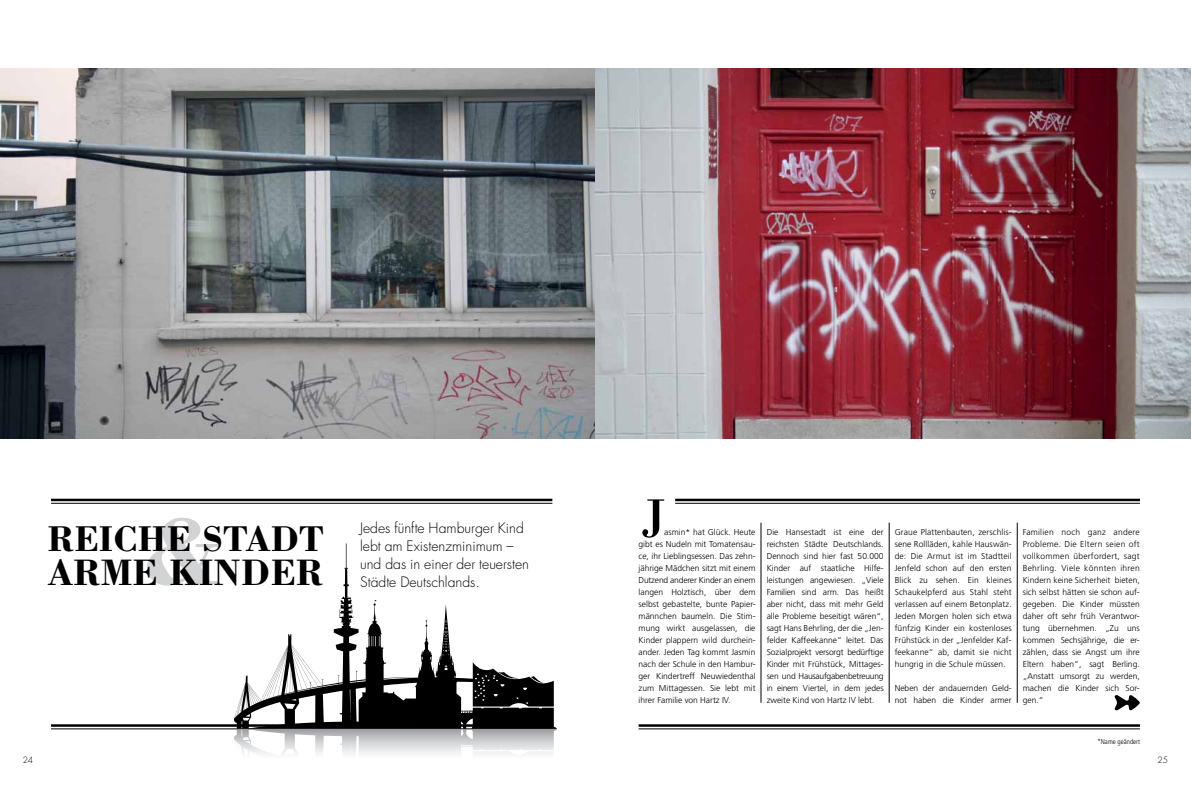
<style>
.page{position:relative;width:1191px;height:794px;background:#fff}
.page>*{position:absolute;margin:0;border:0;box-sizing:border-box;transform-origin:0 0}
.t1{font:700 99.2px "Bodoni";color:#d1d3d4}
.t2{font:50.7px "Bodoni";color:#000}
.t3{font:700 38px "Bodoni";color:#000}
.t4{font:700 37px "Bodoni";color:#000}
.t5{font:300 14px/18px "Futura";color:#000}
.t6{font:300 8.5px/12px "Frutiger";color:#000;text-align:justify}
.t7{font:300 8.5px "Futura";color:#000}
.t8{font:300 condensed 7px "Frutiger";color:#000}
</style>
<div class="page">
<img style="left:0;top:68px;width:1191px;height:371px">
<hr style="left:889px;top:523px;width:1px;height:180px;background:#000">
<hr style="left:761px;top:523px;width:1px;height:180px;background:#000">
<hr style="left:1017px;top:523px;width:1px;height:180px;background:#000">
<hr style="left:675px;top:499px;width:465px;height:2px;background:#000">
<hr style="left:675px;top:503px;width:465px;height:1px;background:#000">
<hr style="left:51px;top:499px;width:501px;height:2px;background:#000">
<hr style="left:51px;top:503px;width:501px;height:1px;background:#000">
<hr style="left:51px;top:724px;width:501px;height:3px;background:#000">
<hr style="left:51px;top:728px;width:501px;height:1px;background:#000">
<hr style="left:638px;top:724px;width:502px;height:3px;background:#000">
<hr style="left:638px;top:728px;width:502px;height:1px;background:#000">
<svg style="left:1114px;top:695px;width:25px;height:16px"></svg>
<svg style="left:233px;top:543px;width:324px;height:186px"></svg>
<svg style="left:233px;top:729px;width:324px;height:25px"></svg>
<h2 class="t2" style="left:641px;top:485px;width:27px">J</h2>
<h1 class="t1" style="left:144px;top:489px;width:79px">&amp;</h1>
<h3 class="t5" style="left:360px;top:520px;width:170px">Jedes fünfte Hamburger Kind lebt am Existenzminimum – und das in einer der teuersten<br>Städte Deutschlands.</h3>
<p class="t6" style="left:894px;top:526px;width:118px">Graue Plattenbauten, zerschlis&shy;sene Rollläden, kahle Hauswän&shy;de: Die Armut ist im Stadtteil Jenfeld schon auf den ersten Blick zu sehen. Ein kleines Schaukelpferd aus Stahl steht verlassen auf einem Betonplatz.<br>Jeden Morgen holen sich etwa fünfzig Kinder ein kostenloses Frühstück in der „Jenfelder Kaf&shy;feekanne“ ab, damit sie nicht hungrig in die Schule müssen.</p>
<p class="t6" style="left:894px;top:682px;width:118px">Neben der andauernden Geld&shy;not haben die Kinder armer</p>
<h3 class="t4" style="left:47px;top:515px;width:278px">REICHE STADT</h3>
<h3 class="t3" style="left:48px;top:548px;width:277px">ARME KINDER</h3>
<p class="t6" style="left:766px;top:526px;width:118px">Die Hansestadt ist eine der reichsten Städte Deutschlands.<br>Dennoch sind hier fast 50.000<br>Kinder auf staatliche H ilfe&shy;leistungen angewiesen. „Viele Familien sind arm. Das heißt aber nicht, dass mit mehr Geld alle Probleme beseitigt wären“, sagt Hans Behrling, der die „Jen&shy;felder Kaffeekanne“ leitet. Das Sozialprojekt versorgt bedürftige Kinder mit Frühstück, Mittages&shy;sen und Hausaufgabenbetreuung in einem Viertel, in dem jedes zweite Kind von Hartz IV lebt.</p>
<p class="t6" style="left:638px;top:526px;width:118px;text-indent:26px">asmin* hat Glück. Heute gibt es Nudeln mit Tomatensau&shy;ce, ihr Lieblingsessen. Das zehn&shy;jährige Mädchen sitzt mit einem Dutzend anderer Kinder an einem langen Holztisch, über dem selbst gebastelte, bunte Papier&shy;männchen baumeln. Die Stim&shy;mung wirkt ausgelassen, die Kinder plappern wild durchein&shy;ander. Jeden Tag kommt Jasmin nach der Schule in den Hambur&shy;ger Kindertreff Neuwiedenthal zum Mittagessen. Sie lebt mit ihrer Familie von Hartz IV.</p>
<p class="t6" style="left:1022px;top:526px;width:118px">Familien noch ganz andere Probleme. Die Eltern seien oft vollkommen überfordert, sagt Behrling. Viele könnten ihren Kindern keine Sicherheit bieten, sich selbst hätten sie schon auf&shy;gegeben. Die Kinder müssten daher oft sehr früh Verantwor&shy;tung übernehmen. „Zu uns kommen Sechsjährige, die er&shy;zählen, dass sie Angst um ihre Eltern haben“, sagt Berling. „Anstatt umsorgt zu werden, machen die Kinder sich Sor&shy;gen.“</p>
<p class="t8" style="left:1097px;top:737px;width:44px">*Name geändert</p>
<p class="t7" style="left:23px;top:754px;width:12px">24</p>
<p class="t7" style="left:1157px;top:754px;width:12px">25</p>
</div>
